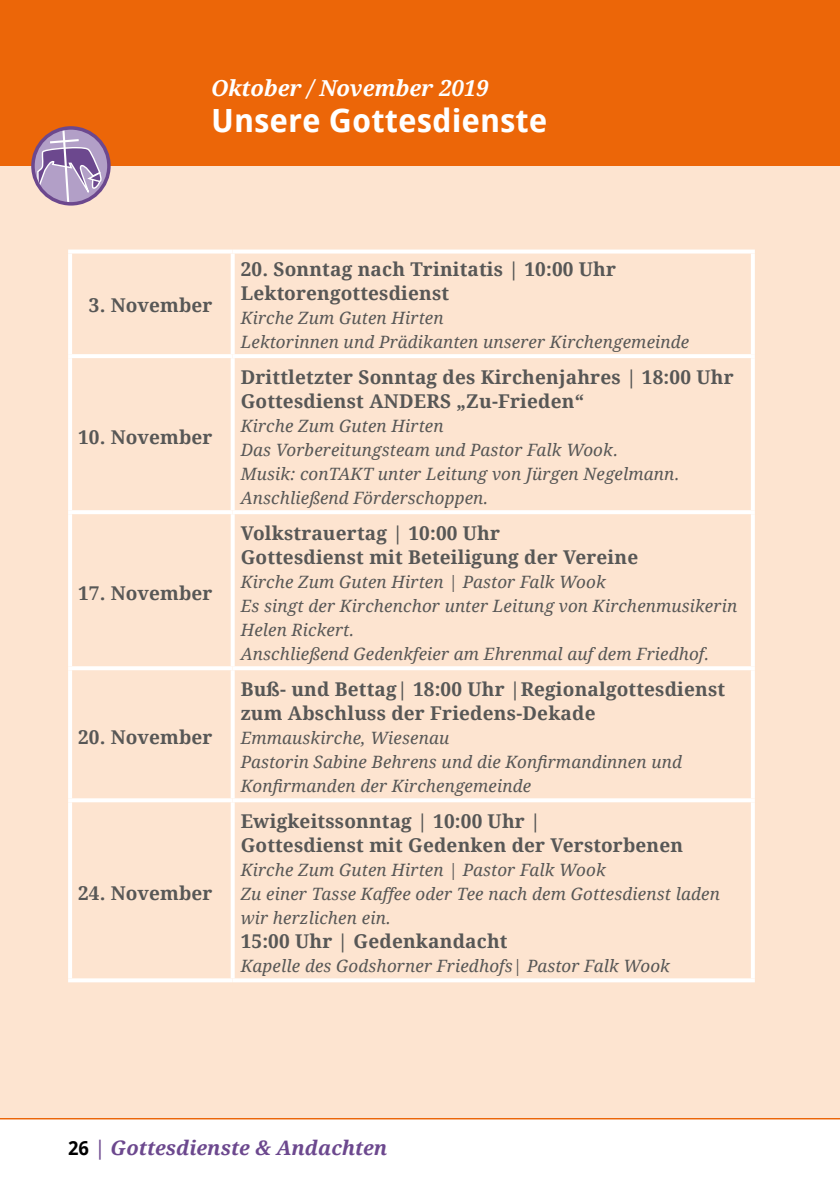
<style>
.page{position:relative;width:840px;height:1191px;background:#fff}
.page>*{position:absolute;margin:0;border:0;box-sizing:border-box;transform-origin:0 0}
.t1{font:700 32px "Droid Sans";color:#fff}
.t2{font:italic 700 22px "Droid Serif";color:#fff}
.t3{font:italic 700 20px "Droid Serif";color:#6c488e}
.t4{font:700 19px/24px "Droid Serif";letter-spacing:.01em;color:#575756}
.t5{font:italic 17px/24px "Droid Serif";letter-spacing:.01em;color:#575756}
.s1{font-family:"Droid Sans";font-style:normal;font-size:19px;color:#000}
</style>
<div class="page">
<div style="left:0;top:0;width:839px;height:276px;background:#ec6608"></div>
<hr style="left:0;top:1117px;width:839px;height:2px;background:#ec6608">
<div style="left:0;top:166px;width:839px;height:951px;background:#fde4d0"></div>
<svg style="left:68px;top:249px;width:164px;height:4px"></svg>
<hr style="left:68px;top:253px;width:4px;height:101px;background:#fff">
<svg style="left:232px;top:249px;width:522px;height:4px;background:#fefbf8"></svg>
<svg style="left:230px;top:253px;width:4px;height:101px"></svg>
<svg style="left:750px;top:253px;width:4px;height:101px"></svg>
<hr style="left:68px;top:354px;width:164px;height:4px;background:#fff">
<hr style="left:68px;top:358px;width:4px;height:152px;background:#fff">
<hr style="left:232px;top:354px;width:522px;height:4px;background:#fff">
<svg style="left:230px;top:358px;width:4px;height:152px"></svg>
<svg style="left:751px;top:358px;width:3px;height:152px"></svg>
<hr style="left:68px;top:510px;width:164px;height:4px;background:#fff">
<hr style="left:68px;top:514px;width:4px;height:152px;background:#fff">
<hr style="left:232px;top:510px;width:522px;height:4px;background:#fff">
<svg style="left:230px;top:514px;width:4px;height:152px"></svg>
<svg style="left:750px;top:514px;width:4px;height:152px"></svg>
<hr style="left:68px;top:666px;width:164px;height:4px;background:#fff">
<hr style="left:68px;top:670px;width:4px;height:128px;background:#fff">
<hr style="left:232px;top:666px;width:522px;height:4px;background:#fff">
<svg style="left:230px;top:670px;width:4px;height:128px"></svg>
<svg style="left:750px;top:670px;width:4px;height:128px"></svg>
<svg style="left:68px;top:798px;width:164px;height:4px"></svg>
<hr style="left:68px;top:802px;width:4px;height:176px;background:#fff">
<svg style="left:232px;top:798px;width:522px;height:4px;background:#fefcfb"></svg>
<svg style="left:230px;top:802px;width:4px;height:176px"></svg>
<svg style="left:750px;top:802px;width:4px;height:176px"></svg>
<svg style="left:68px;top:978px;width:164px;height:4px"></svg>
<svg style="left:232px;top:978px;width:522px;height:4px;background:#fefcfa"></svg>
<svg style="left:36px;top:129px;width:68px;height:73px;background:#ae92b4"></svg>
<div style="left:31px;top:126px;width:80px;height:80px;border:4px solid #6c488e;border-radius:50%"></div>
<p class="t2" style="left:211px;top:74px;width:279px">Oktober / November 2019</p>
<h1 class="t1" style="left:211px;top:100px;width:337px">Unsere Gottesdienste</h1>
<p class="t4" style="left:89px;top:293px;width:125px">3. November</p>
<p class="t4" style="left:78px;top:425px;width:136px">10. November</p>
<p class="t4" style="left:78px;top:581px;width:136px">17. November</p>
<p class="t4" style="left:78px;top:725px;width:136px">20. November</p>
<p class="t4" style="left:78px;top:881px;width:136px">24. November</p>
<p class="t4" style="left:240px;top:257px;width:376px">20. Sonntag nach Trinitatis | 10:00 Uhr<br>Lektorengottesdienst</p>
<p class="t5" style="left:240px;top:306px;width:450px">Kirche Zum Guten Hirten<br>Lektorinnen und Prädikanten unserer Kirchengemeinde</p>
<p class="t4" style="left:240px;top:365px;width:494px">Drittletzter Sonntag des Kirchenjahres | 18:00 Uhr<br>Gottesdienst ANDERS „Zu-Frieden“</p>
<p class="t5" style="left:240px;top:414px;width:440px">Kirche Zum Guten Hirten<br>Das Vorbereitungsteam und Pastor Falk Wook.<br>Musik: conTAKT unter Leitung von Jürgen Negelmann.<br>Anschließend Förderschoppen.</p>
<p class="t4" style="left:240px;top:521px;width:399px">Volkstrauertag | 10:00 Uhr<br>Gottesdienst mit Beteiligung der Vereine</p>
<p class="t5" style="left:240px;top:570px;width:497px">Kirche Zum Guten Hirten | Pastor Falk Wook<br>Es singt der Kirchenchor unter Leitung von Kirchenmusikerin Helen Rickert.<br>Anschließend Gedenkfeier am Ehrenmal auf dem Friedhof.</p>
<p class="t4" style="left:240px;top:677px;width:485px">Buß- und Bettag| 18:00 Uhr |Regionalgottesdienst zum Abschluss der Friedens-Dekade</p>
<p class="t5" style="left:240px;top:726px;width:442px">Emmauskirche, Wiesenau<br>Pastorin Sabine Behrens und die Konfirmandinnen und<br>Konfirmanden der Kirchengemeinde</p>
<p class="t4" style="left:240px;top:809px;width:444px">Ewigkeitssonntag | 10:00 Uhr |<br>Gottesdienst mit Gedenken der Verstorbenen</p>
<p class="t5" style="left:240px;top:858px;width:480px">Kirche Zum Guten Hirten | Pastor Falk Wook<br>Zu einer Tasse Kaffee oder Tee nach dem Gottesdienst laden wir herzlichen ein.</p>
<p class="t4" style="left:240px;top:929px;width:268px">15:00 Uhr | Gedenkandacht</p>
<p class="t5" style="left:240px;top:954px;width:430px">Kapelle des Godshorner Friedhofs| Pastor Falk Wook</p>
<p class="t3" style="left:68px;top:1135px;width:320px"><span class="s1">26</span> | Gottesdienste &amp; Andachten</p>
</div>
